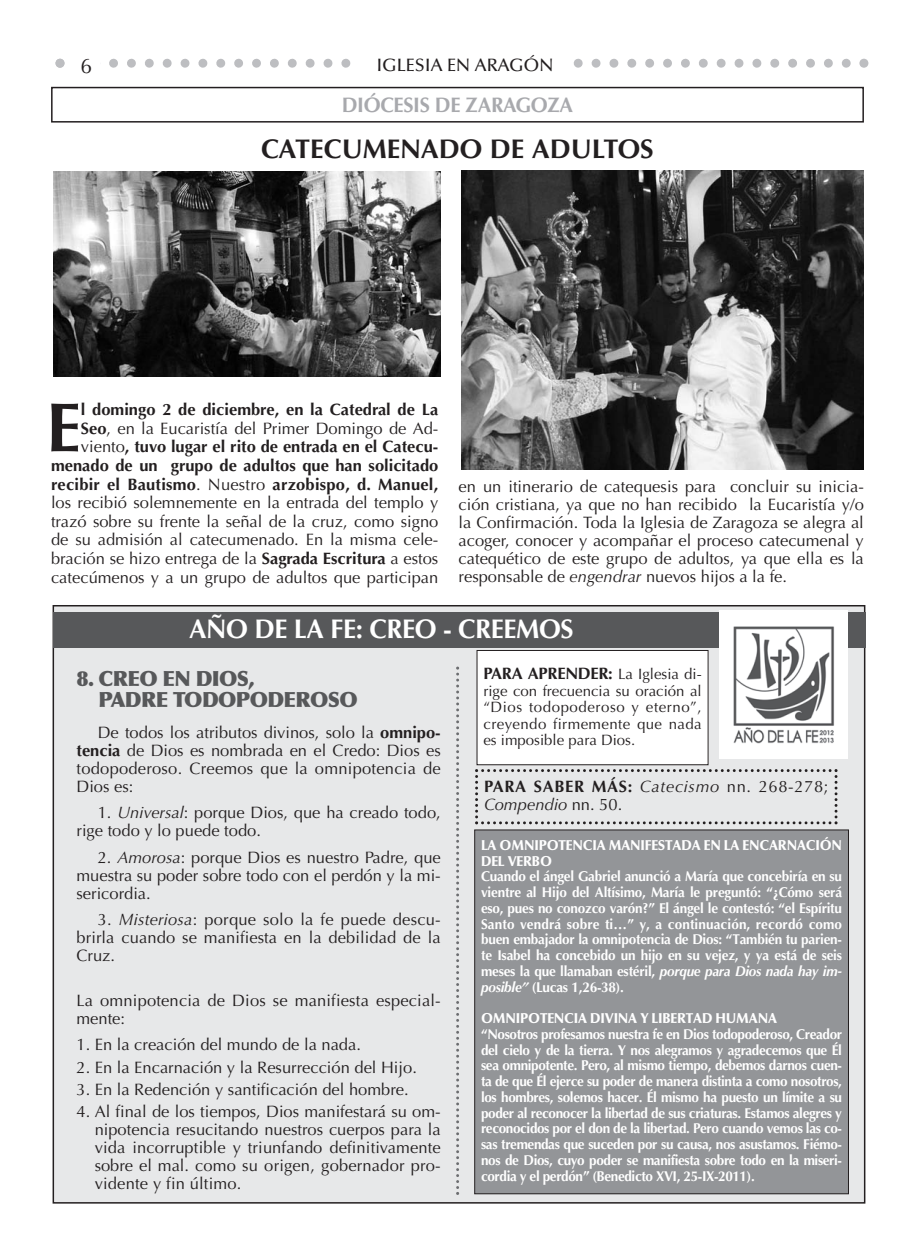
<style>
.page{position:relative;width:915px;height:1255px;background:#fff}
.page>*{position:absolute;margin:0;border:0;box-sizing:border-box;transform-origin:0 0}
.t1{font:700 69.3px "Optima";color:#231f20}
.t2{font:700 27px "Optima";letter-spacing:-.015em;color:#fff}
.t3{font:700 27px "Optima";color:#231f20}
.t4{font:900 21px/21px "Optima";letter-spacing:-.03em;color:#57585a}
.t5{font:700 21px "Optima";letter-spacing:-.015em;color:#a8a9ad}
.t6{font:21px "Optima";color:#231f20}
.t7{font:500 18px "Optima";color:#231f20}
.t8{font:16.5px/18px "Optima";color:#231f20;text-align:justify}
.t9{font:italic 16.5px/18px "Optima";color:#231f20}
.t10{font:700 16.5px "Optima";letter-spacing:-.015em;color:#231f20}
.t11{font:15px/16.5px "Optima";letter-spacing:.03em;color:#231f20;text-align:justify}
.t12{font:700 14.25px/15.8px "Optima";letter-spacing:-.03em;color:#fff;scale:.95 1}
.s1{font-weight:700}
.s2{font-style:italic}
.s3{font-weight:400;font-size:15px}
.s4{font-weight:700;font-style:normal}
.s5{font-style:normal}
.s6{font-weight:900}
</style>
<div class="page">
<div style="left:53px;top:605px;width:811px;height:597px;background:#e7e8e9"></div>
<svg style="left:56px;top:59px;width:812px;height:9px"></svg>
<div style="left:357px;top:51px;width:215px;height:26px;background:#fff"></div>
<div style="left:73px;top:51px;width:27px;height:30px;background:#fff"></div>
<div style="left:51px;top:87px;width:812px;height:36px;border:2px solid #231f20"></div>
<div style="left:53px;top:612px;width:812px;height:36px;background:#57585a"></div>
<svg style="left:456px;top:666px;width:3px;height:528px"></svg>
<svg style="left:475px;top:769px;width:362px;height:55px"></svg>
<div style="left:474px;top:830px;width:374px;height:363px;background:#939598"></div>
<div style="left:474px;top:829px;width:374px;height:365px;border:1px solid #231f20"></div>
<img style="left:54px;top:171px;width:387px;height:206px">
<img style="left:461px;top:170px;width:402px;height:299px">
<div style="left:477px;top:650px;width:230px;height:114px;background:#fff"></div>
<div style="left:476px;top:650px;width:232px;height:115px;border:1px solid #231f20"></div>
<div style="left:719px;top:610px;width:128px;height:149px;background:#fff"></div>
<img style="left:733px;top:626px;width:101px;height:117px">
<p class="t6" style="left:81px;top:57px;width:13px">6</p>
<p class="t7" style="left:376px;top:57px;width:178px">IGLESIA EN ARAGÓN</p>
<p class="t5" style="left:341px;top:96px;width:233px">DIÓCESIS DE ZARAGOZA</p>
<p class="t3" style="left:261px;top:137px;width:394px">CATECUMENADO DE ADULTOS</p>
<p class="t8" style="left:51px;top:402px;width:388px;line-height:18.6px;text-align:right"><span class="s1">l domingo 2 de diciembre, en la Catedral de La Seo</span>, en la Eucaristía del Primer Domingo de Ad&shy;viento<span class="s1">, tuvo lugar el rito de entrada en el Catecu&shy;menado de un grupo de adultos que han solicitado recibir el Bautismo</span>. Nuestro <span class="s1">arzobispo, d. Manuel, </span>los recibió solemnemente en la entrada del templo y trazó sobre su frente la señal de la cruz, como signo de su admisión al catecumenado. En la misma cele&shy;bración se hizo entrega de la <span class="s1">Sagrada Escritura</span> a estos catecúmenos y a un grupo de adultos que participan</p>
<p class="t1" style="left:46px;top:399px;width:36px">E</p>
<p class="t8" style="left:458px;top:479px;width:406px">en un itinerario de catequesis para concluir su inicia&shy;ción cristiana, ya que no han recibido la Eucaristía y/o la Confirmación. Toda la Iglesia de Zaragoza se alegra al acoger, conocer y acompañar el proceso catecumenal y catequético de este grupo de adultos, ya que ella es la responsable de <span class="s2">engendrar</span> nuevos hijos a la fe.</p>
<p class="t2" style="left:189px;top:618px;width:385px">AÑO DE LA FE: CREO - CREEMOS</p>
<p class="t4" style="left:98px;top:670px;width:260px;text-indent:-22px">8. CREO EN DIOS,<br>PADRE TODOPODEROSO</p>
<p class="t8" style="left:76px;top:724px;width:365px;text-indent:21px">De todos los atributos divinos, solo la <span class="s1">omnipo&shy;tencia</span> de Dios es nombrada en el Credo: Dios es todopoderoso. Creemos que la omnipotencia de Dios es:</p>
<p class="t8" style="left:76px;top:805px;width:365px;text-indent:21px">1. <span class="s2">Universal</span>: porque Dios, que ha creado todo, rige todo y lo puede todo.</p>
<p class="t8" style="left:76px;top:849px;width:365px;text-indent:21px">2. <span class="s2">Amorosa</span>: porque Dios es nuestro Padre, que muestra su poder sobre todo con el perdón y la mi&shy;sericordia.</p>
<p class="t8" style="left:76px;top:912px;width:365px;text-indent:21px">3. <span class="s2">Misteriosa</span>: porque solo la fe puede descu&shy;brirla cuando se manifiesta en la debilidad de la Cruz.</p>
<p class="t8" style="left:76px;top:992px;width:365px">La omnipotencia de Dios se manifiesta especial&shy;mente:</p>
<p class="t8" style="left:76px;top:1037px;width:286px">1. En la creación del mundo de la nada.</p>
<p class="t8" style="left:76px;top:1059px;width:342px">2. En la Encarnación y la Resurrección del Hijo.</p>
<p class="t8" style="left:76px;top:1081px;width:333px">3. En la Redención y santificación del hombre.</p>
<p class="t8" style="left:95px;top:1104px;width:347px;text-indent:-18px">4. Al final de los tiempos, Dios manifestará su om&shy;nipotencia resucitando nuestros cuerpos para la vida incorruptible y triunfando definitivamente sobre el mal. como su origen, gobernador pro&shy;vidente y fin último.</p>
<p class="t10" style="left:483px;top:667px;width:220px">PARA APRENDER: <span class="s3">La Iglesia di-</span></p>
<p class="t11" style="left:483px;top:684px;width:220px">rige con frecuencia su oración al “Dios todopoderoso y eterno”, creyendo firmemente que nada es imposible para Dios.</p>
<p class="t9" style="left:484px;top:778px;width:346px"><span class="s4">PARA SABER MÁS:</span> Catecismo <span class="s5">nn. 268-278;<br></span>Compendio <span class="s5">nn. 50.</span></p>
<p class="t12" style="left:481px;top:838px;width:381px"><span class="s6">LA OMNIPOTENCIA MANIFESTADA EN LA ENCARNACIÓN DEL VERBO<br></span>Cuando el ángel Gabriel anunció a María que concebiría en su vientre al Hijo del Altísimo, María le preguntó: “¿Cómo será eso, pues no conozco varón?” El ángel le contestó: “el Espíritu Santo vendrá sobre ti…” y, a continuación, recordó como buen embajador la omnipotencia de Dios: “También tu parien&shy;te Isabel ha concebido un hijo en su vejez, y ya está de seis meses la que llamaban estéril, <span class="s2">porque para Dios nada hay im&shy;posible”</span> (Lucas 1,26-38).</p>
<p class="t12" style="left:481px;top:1011px;width:381px"><span class="s6">OMNIPOTENCIA DIVINA Y LIBERTAD HUMANA<br></span>“Nosotros profesamos nuestra fe en Dios todopoderoso, Creador del cielo y de la tierra. Y nos alegramos y agradecemos que Él sea omnipotente. Pero, al mismo tiempo, debemos darnos cuen&shy;ta de que Él ejerce su poder de manera distinta a como nosotros, los hombres, solemos hacer. Él mismo ha puesto un límite a su poder al reconocer la libertad de sus criaturas. Estamos alegres y reconocidos por el don de la libertad. Pero cuando vemos las co&shy;sas tremendas que suceden por su causa, nos asustamos. Fiémo&shy;nos de Dios, cuyo poder se manifiesta sobre todo en la miseri&shy;cordia y el perdón” (Benedicto XVI, 25-IX-2011).</p>
</div>
